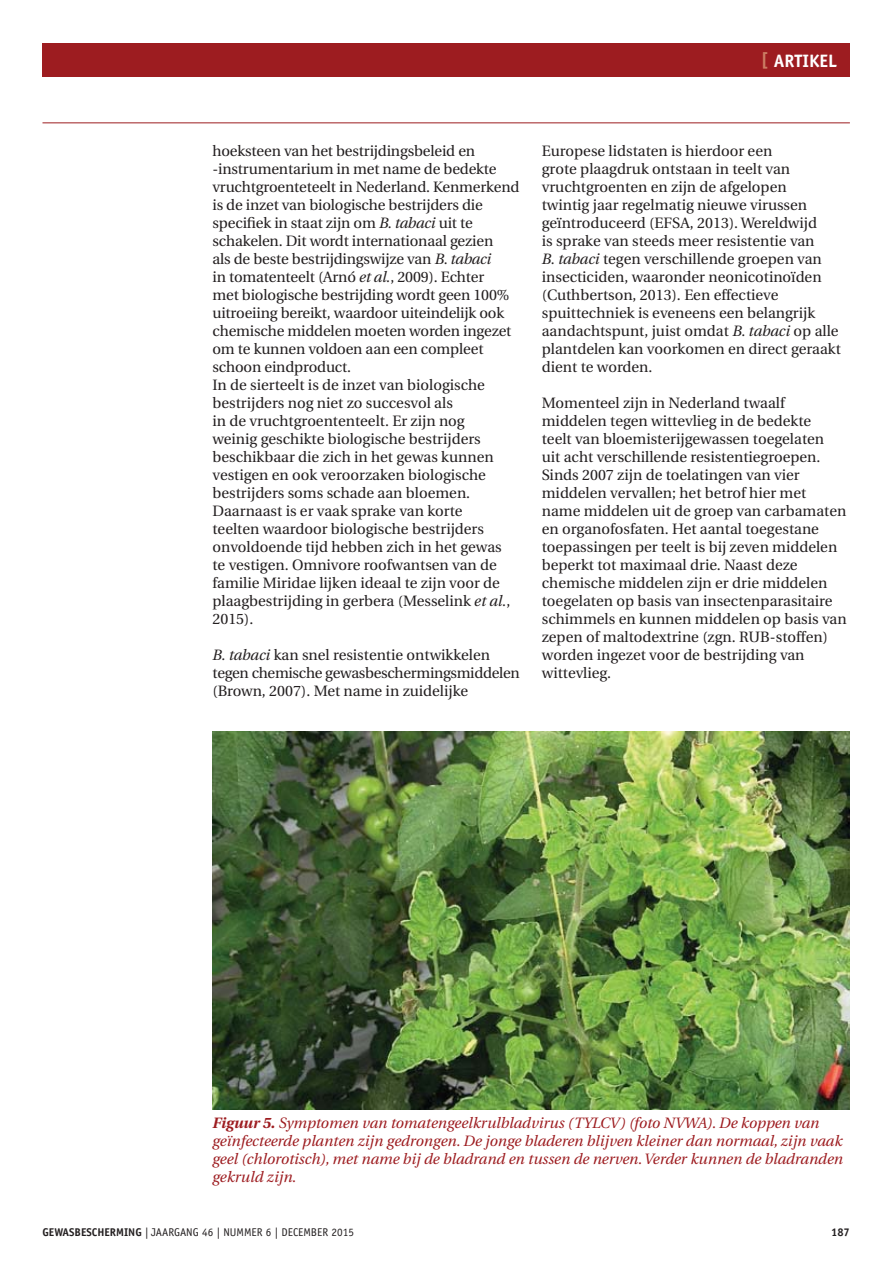
<style>
.page{position:relative;width:893px;height:1263px;background:#fff}
.page>*{position:absolute;margin:0;border:0;box-sizing:border-box;transform-origin:0 0}
.t1{font:700 18px "Officina Sans";color:#fff}
.t2{font:15px/18px "Utopia";color:#231f20}
.t3{font:italic 15px/18px "Utopia";color:#9d1c20}
.t4{font:11.25px "Officina Sans";color:#231f20}
.t5{font:700 11.25px "Officina Sans";color:#231f20}
.s1{color:#cb7c63}
.s2{font-style:italic}
.s3{font-weight:700}
</style>
<div class="page">
<div style="left:42px;top:43px;width:808px;height:34px;background:#9d1c20"></div>
<hr style="left:42px;top:122px;width:808px;height:1px;background:#9d1c20">
<img style="left:212px;top:732px;width:638px;height:378px">
<p class="t1" style="left:761px;top:54px;width:78px"><span class="s1">[</span> ARTIKEL</p>
<p class="t2" style="left:212px;top:144px;width:308px">hoeksteen van het bestrijdingsbeleid en -instrumentarium in met name de bedekte vruchtgroenteteelt in Nederland. Kenmerkend is de inzet van biologische bestrijders die specifiek in staat zijn om <span class="s2">B. tabaci</span> uit te schakelen. Dit wordt internationaal gezien<br>als de beste bestrijdingswijze van <span class="s2">B. tabaci<br></span>in tomatenteelt (Arnó <span class="s2">et al.</span>, 2009). Echter<br>met biologische bestrijding wordt geen 100% uitroeiing bereikt, waardoor uiteindelijk ook chemische middelen moeten worden ingezet om te kunnen voldoen aan een compleet schoon eindproduct.<br>In de sierteelt is de inzet van biologische bestrijders nog niet zo succesvol als<br>in de vruchtgroententeelt. Er zijn nog<br>weinig geschikte biologische bestrijders beschikbaar die zich in het gewas kunnen vestigen en ook veroorzaken biologische bestrijders soms schade aan bloemen.<br>Daarnaast is er vaak sprake van korte<br>teelten waardoor biologische bestrijders onvoldoende tijd hebben zich in het gewas<br>te vestigen. Omnivore roofwantsen van de familie Miridae lijken ideaal te zijn voor de plaagbestrijding in gerbera (Messelink <span class="s2">et al.</span>, 2015).</p>
<p class="t2" style="left:212px;top:647px;width:309px"><span class="s2">B. tabaci</span> kan snel resistentie ontwikkelen tegen chemische gewasbeschermingsmiddelen (Brown, 2007). Met name in zuidelijke</p>
<p class="t2" style="left:542px;top:144px;width:301px">Europese lidstaten is hierdoor een<br>grote plaagdruk ontstaan in teelt van vruchtgroenten en zijn de afgelopen<br>twintig jaar regelmatig nieuwe virussen geïntroduceerd (EFSA, 2013). Wereldwijd<br>is sprake van steeds meer resistentie van<br><span class="s2">B. tabaci</span> tegen verschillende groepen van insecticiden, waaronder neonicotinoïden (Cuthbertson, 2013). Een effectieve spuittechniek is eveneens een belangrijk aandachtspunt, juist omdat <span class="s2">B. tabaci</span> op alle plantdelen kan voorkomen en direct geraakt dient te worden.</p>
<p class="t2" style="left:542px;top:395px;width:306px">Momenteel zijn in Nederland twaalf middelen tegen wittevlieg in de bedekte<br>teelt van bloemisterijgewassen toegelaten<br>uit acht verschillende resistentiegroepen.<br>Sinds 2007 zijn de toelatingen van vier middelen vervallen; het betrof hier met name middelen uit de groep van carbamaten en organofosfaten. Het aantal toegestane toepassingen per teelt is bij zeven middelen beperkt tot maximaal drie. Naast deze chemische middelen zijn er drie middelen toegelaten op basis van insectenparasitaire schimmels en kunnen middelen op basis van zepen of maltodextrine (zgn. RUB-stoffen) worden ingezet voor de bestrijding van wittevlieg.</p>
<p class="t3" style="left:212px;top:1115px;width:632px"><span class="s3">Figuur 5.</span> Symptomen van tomatengeelkrulbladvirus (TYLCV) (foto NVWA). De koppen van geïnfecteerde planten zijn gedrongen. De jonge bladeren blijven kleiner dan normaal, zijn vaak geel (chlorotisch), met name bij de bladrand en tussen de nerven. Verder kunnen de bladranden gekruld zijn.</p>
<p class="t4" style="left:42px;top:1227px;width:313px"><span class="s3">GEWASBESCHERMING</span> | JAARGANG 46 | NUMMER 6 | DECEMBER 2015</p>
<p class="t5" style="left:831px;top:1227px;width:20px">187</p>
</div>
